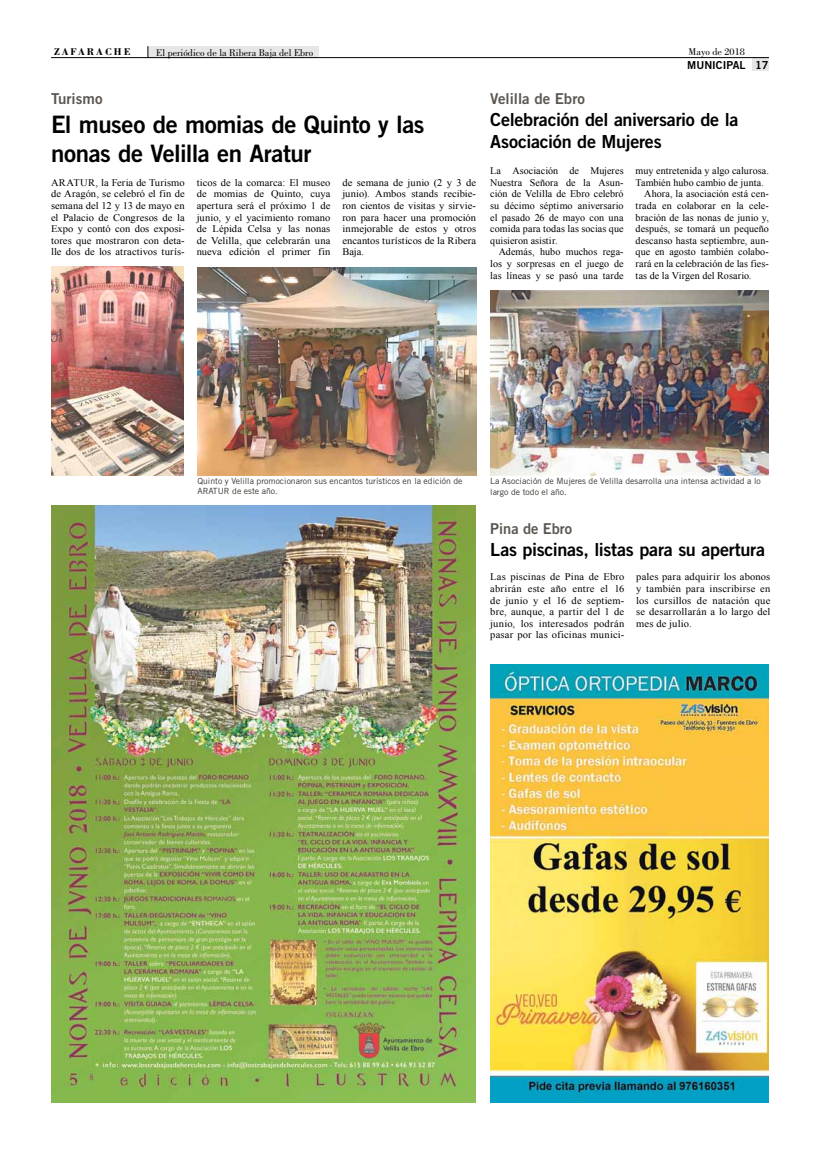
<style>
.page{position:relative;width:820px;height:1163px;background:#fff}
.page>*{position:absolute;margin:0;border:0;box-sizing:border-box;transform-origin:0 0}
.t1{font:24px/28.8px "Trade Gothic LT Std Bd 2";letter-spacing:-.02em;color:#000}
.t2{font:18px/21.6px "Trade Gothic LT Std Bd 2";letter-spacing:-.015em;color:#000}
.t3{font:15px "Trade Gothic Bold Two";color:#5d5752}
.t4{font:11px "Trade Gothic LT Std Bd 2";color:#000}
.t5{font:10.1px/11.6px "Times New Roman";letter-spacing:.005em;color:#000;text-align:justify;scale:1.04 1}
.t6{font:10.1px/11.6px "Times New Roman";letter-spacing:.005em;color:#000;text-align:justify}
.t7{font:10.1px "Bodoni Std";color:#000}
.t8{font:700 10.1px "Bodoni Std";letter-spacing:.2em;color:#000}
.t9{font:8.5px/10.2px "Trade Gothic LT Std";color:#39342f}
</style>
<div class="page">
<div style="left:752px;top:58px;width:16px;height:13px;background:#e7e6e6"></div>
<div style="left:148px;top:46px;width:170px;height:12px;background:#e7e6e6"></div>
<hr style="left:51px;top:57px;width:717px;height:1px;background:#000">
<svg style="left:147px;top:46px;width:1px;height:12px"></svg>
<img style="left:51px;top:505px;width:425px;height:597px">
<img style="left:197px;top:267px;width:279px;height:209px">
<img style="left:51px;top:267px;width:132px;height:209px">
<img style="left:490px;top:290px;width:278px;height:186px">
<img style="left:490px;top:664px;width:278px;height:438px">
<p class="t8" style="left:54px;top:46px;width:78px">ZAFARACHE</p>
<p class="t7" style="left:688px;top:46px;width:58px">Mayo de 2018</p>
<p class="t4" style="left:687px;top:58px;width:83px">MUNICIPAL 17</p>
<p class="t7" style="left:156px;top:47px;width:158px">El periódico de la Ribera Baja del Ebro</p>
<h3 class="t3" style="left:51px;top:90px;width:53px">Turismo</h3>
<h1 class="t1" style="left:51px;top:110px;width:375px">El museo de momias de Quinto y las nonas de Velilla en Aratur</h1>
<h3 class="t3" style="left:490px;top:90px;width:96px">Velilla de Ebro</h3>
<h2 class="t2" style="left:490px;top:108px;width:249px">Celebración del aniversario de la<br>Asociación de Mujeres</h2>
<p class="t5" style="left:51px;top:176px;width:130px">ARATUR, la Feria de Turismo de Aragón, se celebró el fin de semana del 12 y 13 de mayo en el Palacio de Congresos de la Expo y contó con dos exposi&shy;tores que mostraron con deta&shy;lle dos de los atractivos turís-</p>
<p class="t5" style="left:197px;top:176px;width:130px">ticos de la comarca: El museo de momias de Quinto, cuya apertura será el próximo 1 de junio, y el yacimiento romano de Lépida Celsa y las nonas de Velilla, que celebrarán una nueva edición el primer fin</p>
<p class="t5" style="left:342px;top:176px;width:130px">de semana de junio (2 y 3 de junio). Ambos stands recibie&shy;ron cientos de visitas y sirvie&shy;ron para hacer una promoción inmejorable de estos y otros encantos turísticos de la Ribera Baja.</p>
<p class="t6" style="left:490px;top:164px;width:135px">La Asociación de Mujeres Nuestra Señora de la Asun&shy;ción de Velilla de Ebro celebró su décimo séptimo aniversario el pasado 26 de mayo con una comida para todas las socias que quisieron asistir.</p>
<p class="t6" style="left:490px;top:246px;width:135px;text-indent:9px">Además, hubo muchos rega&shy;los y sorpresas en el juego de las líneas y se pasó una tarde</p>
<p class="t6" style="left:635px;top:165px;width:135px">muy entretenida y algo calurosa.</p>
<p class="t6" style="left:635px;top:176px;width:130px">También hubo cambio de junta.</p>
<p class="t6" style="left:644px;top:188px;width:126px">Ahora, la asociación está cen-</p>
<p class="t6" style="left:635px;top:199px;width:135px">trada en colaborar en la cele-</p>
<p class="t6" style="left:635px;top:211px;width:135px">bración de las nonas de junio y,</p>
<p class="t6" style="left:635px;top:223px;width:135px">después, se tomará un pequeño</p>
<p class="t6" style="left:635px;top:234px;width:135px">descanso hasta septiembre, aun-</p>
<p class="t6" style="left:635px;top:246px;width:135px">que en agosto también colabo-</p>
<p class="t6" style="left:635px;top:257px;width:135px">rará en la celebración de las fies-</p>
<p class="t6" style="left:635px;top:269px;width:117px">tas de la Virgen del Rosario.</p>
<p class="t9" style="left:197px;top:476px;width:266px">Quinto y Velilla promocionaron sus encantos turísticos en la edición de<br>ARATUR de este año.</p>
<p class="t9" style="left:490px;top:476px;width:272px">La Asociación de Mujeres de Velilla desarrolla una intensa actividad a lo largo de todo el año.</p>
<h3 class="t3" style="left:490px;top:519px;width:83px">Pina de Ebro</h3>
<h2 class="t2" style="left:490px;top:538px;width:276px">Las piscinas, listas para su apertura</h2>
<p class="t5" style="left:490px;top:570px;width:130px">Las piscinas de Pina de Ebro abrirán este año entre el 16 de junio y el 16 de septiem&shy;bre, aunque, a partir del 1 de junio, los interesados podrán pasar por las oficinas munici-</p>
<p class="t5" style="left:636px;top:571px;width:130px">pales para adquirir los abonos y también para inscribirse en los cursillos de natación que se desarrollarán a lo largo del mes de julio.</p>
</div>
